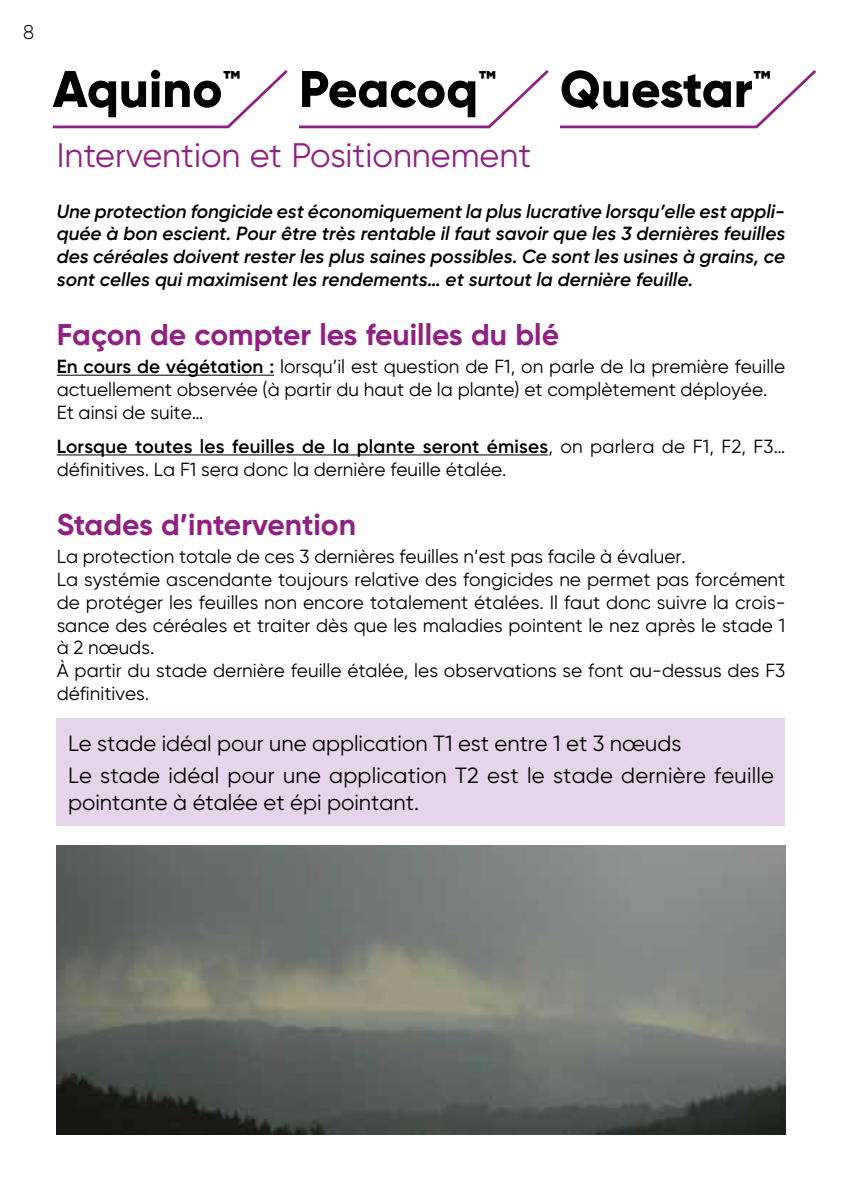
<style>
.page{position:relative;width:842px;height:1191px;background:#fff}
.page>*{position:absolute;margin:0;border:0;box-sizing:border-box;transform-origin:0 0}
.t1{font:800 51.4px "Gilroy";color:#000}
.t2{font:34px "Gilroy";color:#902082}
.t3{font:700 30px "Gilroy";color:#902082}
.t4{font:22px/32px "Gilroy";color:#000}
.t5{font:300 20px "Gilroy";color:#000}
.t6{font:19px/22.8px "Gilroy";color:#000}
.t7{font:italic 600 19px/22.8px "Gilroy";color:#000;text-align:justify}
.s1{font-weight:600}
</style>
<div class="page">
<hr style="left:57px;top:375px;width:217px;height:1px;background:#000">
<hr style="left:57px;top:454px;width:491px;height:1px;background:#000">
<div style="left:57px;top:718px;width:728px;height:107px;background:#e6d5ea"></div>
<svg style="left:52px;top:70px;width:765px;height:59px"></svg>
<img style="left:57px;top:845px;width:728px;height:289px">
<p class="t5" style="left:23px;top:19px;width:12px">8</p>
<h1 class="t1" style="left:53px;top:57px;width:720px">Aquino<sup>™</sup> Peacoq<sup>™</sup> Questar<sup>™</sup></h1>
<h2 class="t2" style="left:57px;top:134px;width:476px">Intervention et Positionnement</h2>
<p class="t7" style="left:57px;top:199px;width:730px">Une protection fongicide est économiquement la plus lucrative lorsqu’elle est appli&shy;quée à bon escient. Pour être très rentable il faut savoir que les 3 dernières feuilles des céréales doivent rester les plus saines possibles. Ce sont les usines à grains, ce sont celles qui maximisent les rendements… et surtout la dernière feuille.</p>
<h3 class="t3" style="left:57px;top:315px;width:504px">Façon de compter les feuilles du blé</h3>
<p class="t6" style="left:57px;top:355px;width:730px"><span class="s1">En cours de végétation :</span> lorsqu’il est question de F1, on parle de la première feuille actuellement observée (à partir du haut de la plante) et complètement déployée.<br>Et ainsi de suite…</p>
<p class="t6" style="left:57px;top:435px;width:730px"><span class="s1">Lorsque toutes les feuilles de la plante seront émises</span>, on parlera de F1, F2, F3… définitives. La F1 sera donc la dernière feuille étalée.</p>
<h3 class="t3" style="left:57px;top:505px;width:301px">Stades d’intervention</h3>
<p class="t6" style="left:57px;top:545px;width:730px">La protection totale de ces 3 dernières feuilles n’est pas facile à évaluer.<br>La systémie ascendante toujours relative des fongicides ne permet pas forcément de protéger les feuilles non encore totalement étalées. Il faut donc suivre la crois&shy;sance des céréales et traiter dès que les maladies pointent le nez après le stade 1 à 2 nœuds.<br>À partir du stade dernière feuille étalée, les observations se font au-dessus des F3 définitives.</p>
<p class="t4" style="left:68px;top:727px;width:707px">Le stade idéal pour une application T1 est entre 1 et 3 nœuds<br>Le stade idéal pour une application T2 est le stade dernière feuille</p>
<p class="t4" style="left:68px;top:786px;width:352px">pointante à étalée et épi pointant.</p>
</div>
